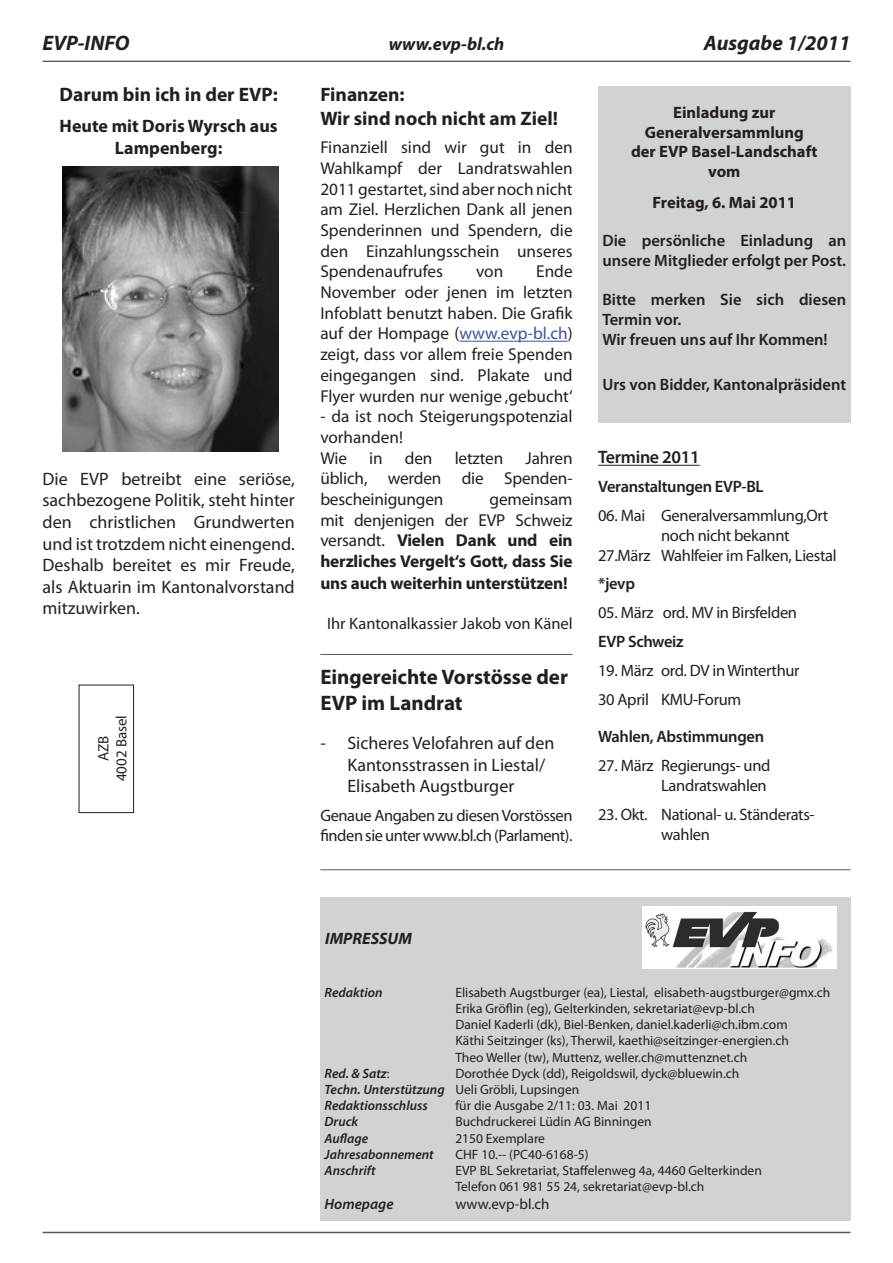
<style>
.page{position:relative;width:893px;height:1263px;background:#fff}
.page>*{position:absolute;margin:0;border:0;box-sizing:border-box;transform-origin:0 0}
.t1{font:700 21px/25.2px "Myriad Pro";color:#231f20}
.t2{font:italic 700 21px "Myriad Pro";color:#231f20}
.t3{font:700 19.5px/23.4px "Myriad Pro";color:#231f20}
.t4{font:18px/21.6px "Myriad Pro";color:#231f20;text-align:justify}
.t5{font:700 18px/21.6px "Myriad Pro";color:#231f20;text-align:center}
.t6{font:italic 700 18px "Myriad Pro";color:#231f20}
.t7{font:600 18px "Myriad Pro";letter-spacing:-.02em;color:#231f20}
.t8{font:17.25px/20.7px "Myriad Pro";color:#231f20;text-align:justify}
.t9{font:700 17.25px/20.9px "Myriad Pro";letter-spacing:-.01em;color:#231f20;text-align:justify}
.t10{font:16.5px/19.8px "Myriad Pro";letter-spacing:-.02em;color:#231f20}
.t11{font:600 16.5px/19.8px "Myriad Pro";color:#231f20}
.t12{font:700 16.5px/19.5px "Myriad Pro";color:#231f20;text-align:center}
.t13{font:600 16.5px "Myriad Pro";letter-spacing:-.02em;color:#231f20}
.t14{font:16.5px "Myriad Pro";color:#231f20}
.t15{font:italic 700 16.5px "Myriad Pro";color:#231f20}
.t16{font:15px/18px "Myriad Pro";color:#231f20;text-align:center}
.t17{font:italic 600 15px "Myriad Pro";color:#231f20}
.t18{font:13.5px/16.2px "Myriad Pro";color:#231f20}
.t19{font:italic 600 13.5px "Myriad Pro";color:#231f20}
.s1{color:#3853a3}
.s2{font-weight:400}
.s3{font-weight:400;font-style:normal}
.s4{font-weight:600;font-style:italic}
</style>
<div class="page">
<div style="left:320px;top:897px;width:530px;height:323px;background:#d1d2d4"></div>
<hr style="left:43px;top:61px;width:807px;height:1px;background:#231f20">
<hr style="left:43px;top:1232px;width:807px;height:1px;background:#57585a">
<img style="left:642px;top:907px;width:195px;height:62px">
<hr style="left:320px;top:869px;width:530px;height:1px;background:#57585a">
<div style="left:79px;top:685px;width:55px;height:128px;border:1px solid #231f20"></div>
<hr style="left:598px;top:465px;width:102px;height:1px;background:#231f20">
<div style="left:598px;top:87px;width:252px;height:137px;background:#d1d2d4"></div>
<div style="left:598px;top:214px;width:252px;height:209px;background:#d1d2d4"></div>
<img style="left:62px;top:166px;width:216px;height:285px">
<hr style="left:459px;top:341px;width:109px;height:1px;background:#3853a3">
<hr style="left:320px;top:654px;width:253px;height:1px;background:#57585a">
<h1 class="t2" style="left:43px;top:30px;width:89px">EVP-INFO</h1>
<h3 class="t6" style="left:389px;top:32px;width:117px">www.evp-bl.ch</h3>
<h1 class="t2" style="left:704px;top:30px;width:148px">Ausgabe 1/2011</h1>
<h2 class="t3" style="left:60px;top:82px;width:220px">Darum bin ich in der EVP:</h2>
<h3 class="t5" style="left:60px;top:115px;width:220px">Heute mit Doris Wyrsch aus<br>Lampenberg:</h3>
<h3 class="t4" style="left:43px;top:468px;width:254px">Die EVP betreibt eine seriöse, sachbezogene Politik, steht hinter den christlichen Grundwerten und ist trotzdem nicht einengend.<br>Deshalb bereitet es mir Freude, als Aktuarin im Kantonalvorstand mitzuwirken.</h3>
<p class="t16" style="left:94px;top:781px;width:68px;rotate:-90deg">AZB<br>4002 Basel</p>
<h2 class="t3" style="left:320px;top:82px;width:239px">Finanzen:<br>Wir sind noch nicht am Ziel!</h2>
<p class="t8" style="left:320px;top:137px;width:254px">Finanziell sind wir gut in den Wahlkampf der Landratswahlen 2011 gestartet, sind aber noch nicht am Ziel. Herzlichen Dank all jenen Spenderinnen und Spendern, die den Einzahlungsschein unseres Spendenaufrufes</p>
<p class="t8" style="left:320px;top:261px;width:254px;text-indent:216px">Ende November oder jenen im letzten Infoblatt benutzt haben. Die Grafik auf der Hompage (<span class="s1">www.evp-bl.ch</span>) zeigt, dass vor allem freie Spenden eingegangen sind. Plakate und Flyer wurden nur wenige ‚gebucht‘</p>
<p class="t8" style="left:320px;top:406px;width:254px;text-align:left">- da ist noch Steigerungspotenzial vorhanden!<br>Wie</p>
<p class="t8" style="left:476px;top:261px;width:29px">von</p>
<p class="t8" style="left:320px;top:447px;width:254px;text-indent:205px">Jahren üblich, werden die Spenden&shy;bescheinigungen</p>
<p class="t8" style="left:369px;top:447px;width:15px">in</p>
<p class="t8" style="left:405px;top:447px;width:29px">den</p>
<p class="t8" style="left:455px;top:447px;width:50px">letzten</p>
<p class="t9" style="left:320px;top:488px;width:254px;text-indent:169px"><span class="s2">gemeinsam mit denjenigen der EVP Schweiz versandt.</span> Vielen Dank und ein herzliches Vergelt‘s Gott, dass Sie uns auch weiterhin unterstützen!</p>
<p class="t14" style="left:327px;top:613px;width:247px">Ihr Kantonalkassier Jakob von Känel</p>
<h1 class="t1" style="left:320px;top:664px;width:249px">Eingereichte Vorstösse der<br>EVP im Landrat</h1>
<h3 class="t4" style="left:347px;top:732px;width:209px;text-align:left;text-indent:-27px">- Sicheres Velofahren auf den<br>Kantonsstrassen in Liestal/<br>Elisabeth Augstburger</h3>
<p class="t10" style="left:320px;top:805px;width:254px">Genaue Angaben zu diesen Vorstössen finden sie unter www.bl.ch (Parlament).</p>
<p class="t12" style="left:631px;top:103px;width:188px">Einladung zur<br>Generalversammlung der EVP Basel-Landschaft vom</p>
<p class="t12" style="left:653px;top:193px;width:145px">Freitag, 6. Mai 2011</p>
<p class="t11" style="left:602px;top:230px;width:245px">Die persönliche Einladung an unsere Mitglieder erfolgt per Post.</p>
<p class="t11" style="left:602px;top:289px;width:245px">Bitte merken Sie sich diesen<br>Termin vor.<br>Wir freuen uns auf Ihr Kommen!</p>
<p class="t11" style="left:602px;top:374px;width:245px">Urs von Bidder, Kantonalpräsident</p>
<h3 class="t7" style="left:598px;top:446px;width:103px">Termine 2011</h3>
<p class="t13" style="left:598px;top:476px;width:167px">Veranstaltungen EVP-BL</p>
<p class="t10" style="left:598px;top:505px;width:232px">06. Mai Generalversammlung,Ort</p>
<p class="t10" style="left:661px;top:525px;width:130px">noch nicht bekannt</p>
<p class="t10" style="left:598px;top:545px;width:240px">27.März Wahlfeier im Falken, Liestal</p>
<p class="t11" style="left:598px;top:574px;width:38px">*jevp</p>
<p class="t10" style="left:598px;top:603px;width:200px">05. März ord. MV in Birsfelden</p>
<p class="t13" style="left:598px;top:631px;width:87px">EVP Schweiz</p>
<p class="t10" style="left:598px;top:656px;width:203px;line-height:28.8px">19. März ord. DV in Winterthur<br>30 April KMU-Forum</p>
<p class="t13" style="left:598px;top:726px;width:167px">Wahlen, Abstimmungen</p>
<p class="t10" style="left:598px;top:755px;width:174px;text-align:right">27. März Regierungs- und<br>Landratswahlen</p>
<p class="t10" style="left:661px;top:804px;width:155px;text-indent:-63px">23. Okt. National- u. Ständerats&shy;wahlen</p>
<p class="t15" style="left:325px;top:927px;width:88px">IMPRESSUM</p>
<p class="t19" style="left:325px;top:983px;width:59px">Redaktion</p>
<p class="t18" style="left:455px;top:984px;width:377px">Elisabeth Augstburger (ea), Liestal, elisabeth-augstburger@gmx.ch Erika Gröflin (eg), Gelterkinden, sekretariat@evp-bl.ch<br>Daniel Kaderli (dk), Biel-Benken, daniel.kaderli@ch.ibm.com<br>Käthi Seitzinger (ks), Therwil, kaethi@seitzinger-energien.ch<br>Theo Weller (tw), Muttenz, weller.ch@muttenznet.ch</p>
<p class="t19" style="left:325px;top:1064px;width:66px">Red. &amp; Satz<span class="s3">:</span></p>
<p class="t18" style="left:325px;top:1065px;width:416px;text-indent:131px">Dorothée Dyck (dd), Reigoldswil, dyck@bluewin.ch<br><span class="s4">Techn. Unterstützung</span> Ueli Gröbli, Lupsingen<br><span class="s4">Redaktionsschluss</span></p>
<p class="t18" style="left:455px;top:1097px;width:197px">für die Ausgabe 2/11: 03. Mai 2011</p>
<p class="t19" style="left:325px;top:1113px;width:35px">Druck</p>
<p class="t18" style="left:455px;top:1113px;width:198px">Buchdruckerei Lüdin AG Binningen</p>
<p class="t19" style="left:325px;top:1129px;width:45px">Auflage</p>
<p class="t18" style="left:455px;top:1130px;width:91px">2150 Exemplare</p>
<p class="t19" style="left:325px;top:1145px;width:111px">Jahresabonnement</p>
<p class="t18" style="left:455px;top:1146px;width:135px">CHF 10.-- (PC40-6168-5)</p>
<p class="t19" style="left:325px;top:1162px;width:52px">Anschrift</p>
<p class="t18" style="left:455px;top:1162px;width:308px">EVP BL Sekretariat, Staffelenweg 4a, 4460 Gelterkinden<br>Telefon 061 981 55 24, sekretariat@evp-bl.ch</p>
<p class="t17" style="left:325px;top:1194px;width:70px">Homepage</p>
<p class="t16" style="left:455px;top:1195px;width:96px">www.evp-bl.ch</p>
</div>
